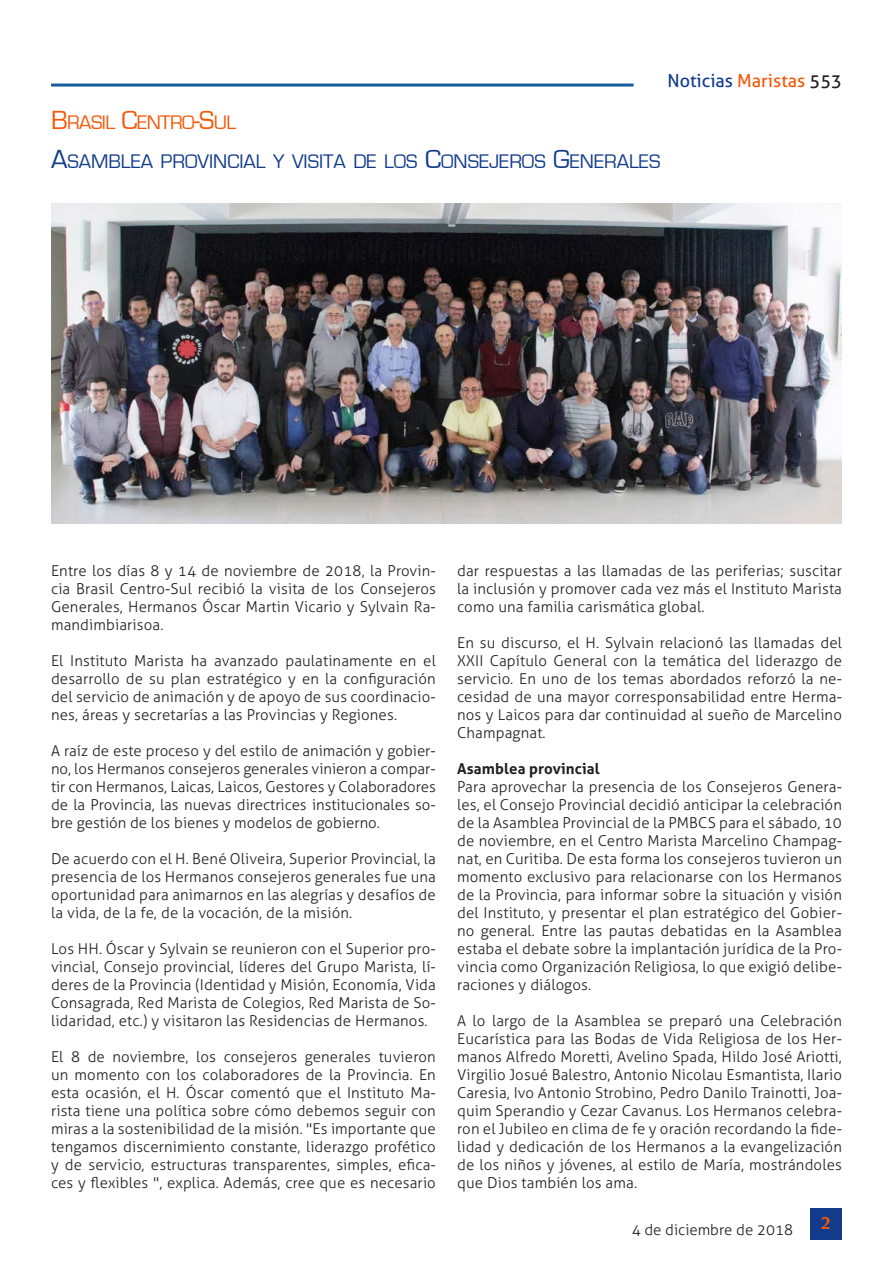
<style>
.page{position:relative;width:893px;height:1263px;background:#fff}
.page>*{position:absolute;margin:0;border:0;box-sizing:border-box;transform-origin:0 0}
.Titolo{font:20.25px "Eurostile";color:#123b8b}
.Titolo-2{font:20.25px "Eurostile";letter-spacing:-.025em;color:#f45706}
.t1{font:18px "Aller";color:#123b8b}
.t2{font:700 18px "Novarese IT Cby BT";color:#f45706}
.Testo_sinEspacio{font:300 15px/18px "Aller";letter-spacing:.01em;color:#231f20;text-align:justify}
.Testo_sinEspacio-2{font:700 15px "Aller";letter-spacing:.01em;color:#231f20}
.s1{font-size:27px}
.s2{color:#f45706}
.s3{color:#231f20}
</style>
<div class="page">
<hr style="left:51px;top:84px;width:583px;height:3px;background:#175d9e">
<div style="left:810px;top:1208px;width:32px;height:31px;background:#123b8b"></div>
<img style="left:51px;top:203px;width:791px;height:321px">
<p class="Titolo-2" style="left:51px;top:111px;width:187px"><span class="s1">B</span>RASIL <span class="s1">C</span>ENTRO<span class="s1">-S</span>UL</p>
<p class="Titolo" style="left:51px;top:151px;width:611px"><span class="s1">A</span>SAMBLEA PROVINCIAL Y VISITA DE LOS <span class="s1">C</span>ONSEJEROS <span class="s1">G</span>ENERALES</p>
<p class="t1" style="left:667px;top:69px;width:176px">Noticias <span class="s2">Maristas</span> <span class="s3">553</span></p>
<p class="Testo_sinEspacio" style="left:51px;top:562px;width:386px">Entre los días 8 y 14 de noviembre de 2018, la Provin&shy;cia Brasil Centro-Sul recibió la visita de los Consejeros Generales, Hermanos Óscar Martin Vicario y Sylvain Ra&shy;mandimbiarisoa.</p>
<p class="Testo_sinEspacio" style="left:51px;top:652px;width:386px">El Instituto Marista ha avanzado paulatinamente en el desarrollo de su plan estratégico y en la configuración del servicio de animación y de apoyo de sus coordinacio&shy;nes, áreas y secretarías a las Provincias y Regiones.</p>
<p class="Testo_sinEspacio" style="left:51px;top:742px;width:386px">A raíz de este proceso y del estilo de animación y gobier&shy;no, los Hermanos consejeros generales vinieron a compar&shy;tir con Hermanos, Laicas, Laicos, Gestores y Colaboradores de la Provincia, las nuevas directrices institucionales so&shy;bre gestión de los bienes y modelos de gobierno.</p>
<p class="Testo_sinEspacio" style="left:51px;top:850px;width:386px">De acuerdo con el H. Bené Oliveira, Superior Provincial, la presencia de los Hermanos consejeros generales fue una oportunidad para animarnos en las alegrías y desafíos de la vida, de la fe, de la vocación, de la misión.</p>
<p class="Testo_sinEspacio" style="left:51px;top:940px;width:386px">Los HH. Óscar y Sylvain se reunieron con el Superior pro&shy;vincial, Consejo provincial, líderes del Grupo Marista, lí&shy;deres de la Provincia (Identidad y Misión, Economía, Vida Consagrada, Red Marista de Colegios, Red Marista de So&shy;lidaridad, etc.) y visitaron las Residencias de Hermanos.</p>
<p class="Testo_sinEspacio" style="left:51px;top:1048px;width:386px">El 8 de noviembre, los consejeros generales tuvieron un momento con los colaboradores de la Provincia. En esta ocasión, el H. Óscar comentó que el Instituto Ma&shy;rista tiene una política sobre cómo debemos seguir con miras a la sostenibilidad de la misión. "Es importante que tengamos discernimiento constante, liderazgo profético y de servicio, estructuras transparentes, simples, efica&shy;ces y flexibles ", explica. Además, cree que es necesario</p>
<p class="Testo_sinEspacio" style="left:457px;top:562px;width:386px">dar respuestas a las llamadas de las periferias; suscitar la inclusión y promover cada vez más el Instituto Marista como una familia carismática global.</p>
<p class="Testo_sinEspacio" style="left:457px;top:634px;width:386px">En su discurso, el H. Sylvain relacionó las llamadas del XXII Capítulo General con la temática del liderazgo de servicio. En uno de los temas abordados reforzó la ne&shy;cesidad de una mayor corresponsabilidad entre Herma&shy;nos y Laicos para dar continuidad al sueño de Marcelino Champagnat.</p>
<p class="Testo_sinEspacio-2" style="left:457px;top:759px;width:144px">Asamblea provincial</p>
<p class="Testo_sinEspacio" style="left:457px;top:778px;width:386px">Para aprovechar la presencia de los Consejeros Genera&shy;les, el Consejo Provincial decidió anticipar la celebración de la Asamblea Provincial de la PMBCS para el sábado, 10 de noviembre, en el Centro Marista Marcelino Champag&shy;nat, en Curitiba. De esta forma los consejeros tuvieron un momento exclusivo para relacionarse con los Hermanos de la Provincia, para informar sobre la situación y visión del Instituto, y presentar el plan estratégico del Gobier&shy;no general. Entre las pautas debatidas en la Asamblea estaba el debate sobre la implantación jurídica de la Pro&shy;vincia como Organización Religiosa, lo que exigió delibe&shy;raciones y diálogos.</p>
<p class="Testo_sinEspacio" style="left:457px;top:1012px;width:386px">A lo largo de la Asamblea se preparó una Celebración Eucarística para las Bodas de Vida Religiosa de los Her&shy;manos Alfredo Moretti, Avelino Spada, Hildo José Ariotti, Virgilio Josué Balestro, Antonio Nicolau Esmantista, Ilario Caresia, Ivo Antonio Strobino, Pedro Danilo Trainotti, Joa&shy;quim Sperandio y Cezar Cavanus. Los Hermanos celebra&shy;ron el Jubileo en clima de fe y oración recordando la fide&shy;lidad y dedicación de los Hermanos a la evangelización de los niños y jóvenes, al estilo de María, mostrándoles que Dios también los ama.</p>
<p class="Testo_sinEspacio" style="left:632px;top:1220px;width:163px">4 de diciembre de 2018</p>
<p class="t2" style="left:821px;top:1212px;width:12px">2</p>
</div>
